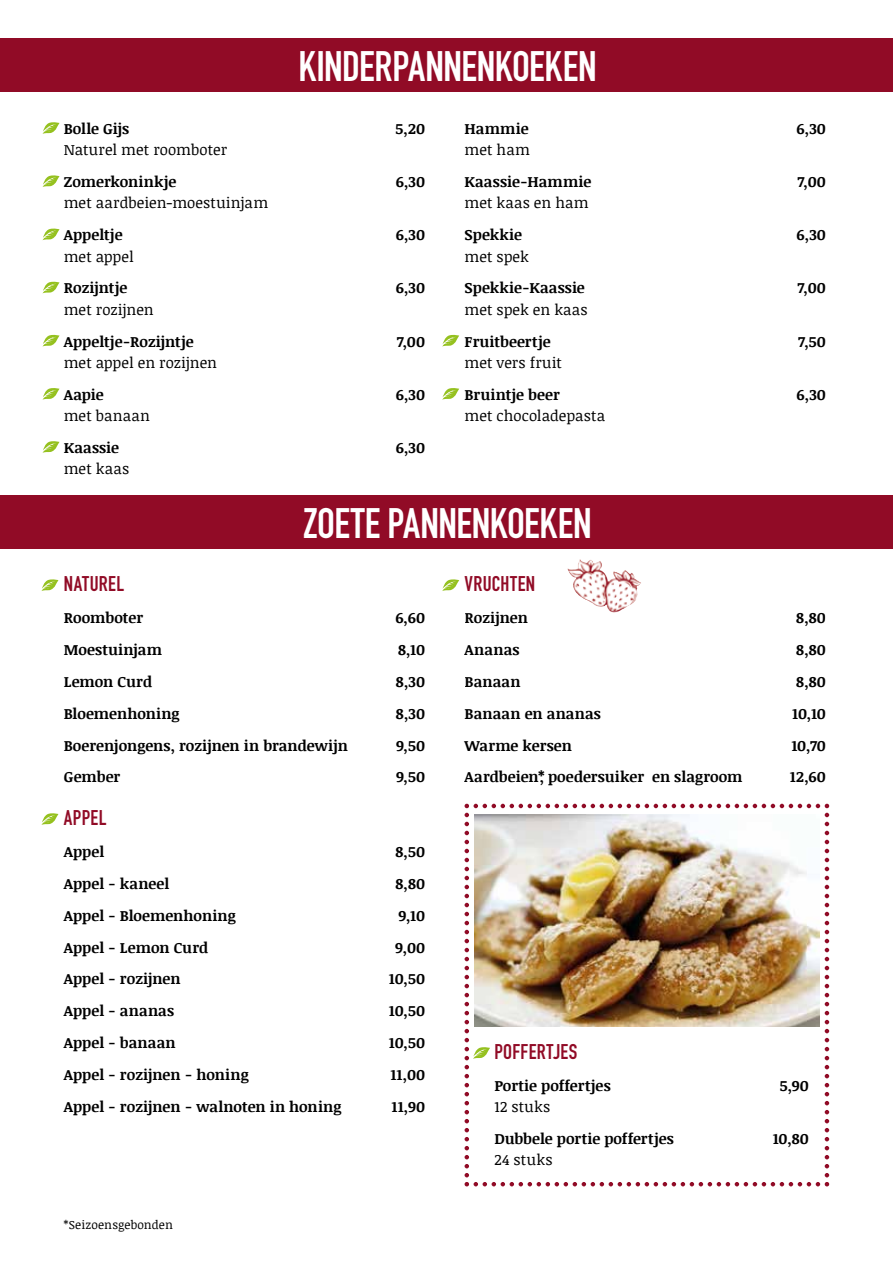
<style>
.page{position:relative;width:893px;height:1263px;background:#fff}
.page>*{position:absolute;margin:0;border:0;box-sizing:border-box;transform-origin:0 0}
.t1{font:700 42px "DIN Condensed";letter-spacing:-.01em;color:#fff}
.t2{font:700 21px "DIN Condensed";letter-spacing:.02em;color:#910b26}
.t3{font:700 15px "Noticia Text";letter-spacing:.005em;color:#000}
.t4{font:15px "Noticia Text";letter-spacing:.01em;color:#000}
.t5{font:12px "Noticia Text";letter-spacing:.005em;color:#000}
</style>
<div class="page">
<div style="left:0;top:38px;width:893px;height:53px;background:#910b26"></div>
<div style="left:0;top:495px;width:893px;height:54px;background:#910b26"></div>
<svg style="left:442px;top:334px;width:17px;height:13px"></svg>
<svg style="left:442px;top:388px;width:17px;height:12px"></svg>
<svg style="left:465px;top:804px;width:364px;height:382px"></svg>
<svg style="left:43px;top:122px;width:17px;height:12px"></svg>
<svg style="left:41px;top:579px;width:17px;height:12px"></svg>
<svg style="left:41px;top:813px;width:17px;height:12px"></svg>
<svg style="left:442px;top:579px;width:17px;height:12px"></svg>
<svg style="left:43px;top:175px;width:17px;height:12px"></svg>
<svg style="left:43px;top:281px;width:17px;height:12px"></svg>
<svg style="left:43px;top:388px;width:17px;height:12px"></svg>
<svg style="left:43px;top:228px;width:17px;height:12px"></svg>
<svg style="left:43px;top:334px;width:17px;height:13px"></svg>
<svg style="left:43px;top:441px;width:17px;height:12px"></svg>
<img style="left:475px;top:814px;width:344px;height:213px">
<img style="left:568px;top:559px;width:39px;height:48px">
<h1 class="t1" style="left:298px;top:38px;width:300px">KINDERPANNENKOEKEN</h1>
<p class="t3" style="left:64px;top:118px;width:67px">Bolle Gijs</p>
<p class="t3" style="left:396px;top:118px;width:31px">5,20</p>
<p class="t4" style="left:64px;top:139px;width:165px">Naturel met roomboter</p>
<p class="t3" style="left:64px;top:171px;width:114px">Zomerkoninkje</p>
<p class="t3" style="left:396px;top:171px;width:31px">6,30</p>
<p class="t4" style="left:64px;top:192px;width:206px">met aardbeien-moestuinjam</p>
<p class="t3" style="left:64px;top:224px;width:60px">Appeltje</p>
<p class="t3" style="left:396px;top:224px;width:31px">6,30</p>
<p class="t4" style="left:64px;top:246px;width:72px">met appel</p>
<p class="t3" style="left:64px;top:277px;width:65px">Rozijntje</p>
<p class="t3" style="left:396px;top:277px;width:31px">6,30</p>
<p class="t4" style="left:64px;top:299px;width:91px">met rozijnen</p>
<p class="t3" style="left:64px;top:330px;width:131px">Appeltje-Rozijntje</p>
<p class="t3" style="left:397px;top:330px;width:30px">7,00</p>
<p class="t4" style="left:64px;top:352px;width:155px">met appel en rozijnen</p>
<p class="t3" style="left:64px;top:384px;width:41px">Aapie</p>
<p class="t3" style="left:396px;top:384px;width:31px">6,30</p>
<p class="t4" style="left:64px;top:405px;width:88px">met banaan</p>
<p class="t3" style="left:64px;top:437px;width:57px">Kaassie</p>
<p class="t3" style="left:396px;top:437px;width:31px">6,30</p>
<p class="t4" style="left:64px;top:458px;width:67px">met kaas</p>
<p class="t3" style="left:465px;top:118px;width:66px">Hammie</p>
<p class="t3" style="left:796px;top:118px;width:31px">6,30</p>
<p class="t4" style="left:465px;top:139px;width:67px">met ham</p>
<p class="t3" style="left:465px;top:171px;width:128px">Kaassie-Hammie</p>
<p class="t3" style="left:797px;top:171px;width:30px">7,00</p>
<p class="t4" style="left:465px;top:192px;width:126px">met kaas en ham</p>
<p class="t3" style="left:465px;top:224px;width:59px">Spekkie</p>
<p class="t3" style="left:796px;top:224px;width:31px">6,30</p>
<p class="t4" style="left:465px;top:246px;width:66px">met spek</p>
<p class="t3" style="left:465px;top:277px;width:122px">Spekkie-Kaassie</p>
<p class="t3" style="left:797px;top:277px;width:30px">7,00</p>
<p class="t4" style="left:465px;top:299px;width:125px">met spek en kaas</p>
<p class="t3" style="left:465px;top:330px;width:88px">Fruitbeertje</p>
<p class="t3" style="left:798px;top:330px;width:29px">7,50</p>
<p class="t4" style="left:465px;top:352px;width:99px">met vers fruit</p>
<p class="t3" style="left:465px;top:384px;width:97px">Bruintje beer</p>
<p class="t3" style="left:796px;top:384px;width:31px">6,30</p>
<p class="t4" style="left:465px;top:405px;width:142px">met chocoladepasta</p>
<h1 class="t1" style="left:303px;top:495px;width:290px">ZOETE PANNENKOEKEN</h1>
<h2 class="t2" style="left:64px;top:570px;width:62px">NATUREL</h2>
<p class="t3" style="left:64px;top:607px;width:81px">Roomboter</p>
<p class="t3" style="left:395px;top:607px;width:31px">6,60</p>
<p class="t3" style="left:64px;top:639px;width:100px">Moestuinjam</p>
<p class="t3" style="left:398px;top:639px;width:29px">8,10</p>
<p class="t3" style="left:64px;top:671px;width:90px">Lemon Curd</p>
<p class="t3" style="left:396px;top:671px;width:31px">8,30</p>
<p class="t3" style="left:64px;top:702px;width:117px">Bloemenhoning</p>
<p class="t3" style="left:396px;top:702px;width:31px">8,30</p>
<p class="t3" style="left:64px;top:734px;width:286px">Boerenjongens, rozijnen in brandewijn</p>
<p class="t3" style="left:396px;top:734px;width:31px">9,50</p>
<p class="t3" style="left:64px;top:766px;width:58px">Gember</p>
<p class="t3" style="left:396px;top:766px;width:31px">9,50</p>
<h2 class="t2" style="left:64px;top:803px;width:44px">APPEL</h2>
<p class="t3" style="left:64px;top:841px;width:42px">Appel</p>
<p class="t3" style="left:395px;top:841px;width:31px">8,50</p>
<p class="t3" style="left:64px;top:873px;width:107px">Appel - kaneel</p>
<p class="t3" style="left:395px;top:873px;width:31px">8,80</p>
<p class="t3" style="left:64px;top:904px;width:174px">Appel - Bloemenhoning</p>
<p class="t3" style="left:399px;top:904px;width:28px">9,10</p>
<p class="t3" style="left:64px;top:936px;width:146px">Appel - Lemon Curd</p>
<p class="t3" style="left:395px;top:936px;width:32px">9,00</p>
<p class="t3" style="left:64px;top:968px;width:118px">Appel - rozijnen</p>
<p class="t3" style="left:389px;top:968px;width:38px">10,50</p>
<p class="t3" style="left:64px;top:1000px;width:112px">Appel - ananas</p>
<p class="t3" style="left:389px;top:1000px;width:38px">10,50</p>
<p class="t3" style="left:64px;top:1032px;width:114px">Appel - banaan</p>
<p class="t3" style="left:389px;top:1032px;width:38px">10,50</p>
<p class="t3" style="left:64px;top:1064px;width:186px">Appel - rozijnen - honing</p>
<p class="t3" style="left:390px;top:1064px;width:36px">11,00</p>
<p class="t3" style="left:64px;top:1096px;width:279px">Appel - rozijnen - walnoten in honing</p>
<p class="t3" style="left:392px;top:1096px;width:35px">11,90</p>
<p class="t5" style="left:64px;top:1216px;width:111px">*Seizoensgebonden</p>
<h2 class="t2" style="left:465px;top:570px;width:72px">VRUCHTEN</h2>
<p class="t3" style="left:465px;top:607px;width:65px">Rozijnen</p>
<p class="t3" style="left:796px;top:607px;width:31px">8,80</p>
<p class="t3" style="left:465px;top:639px;width:57px">Ananas</p>
<p class="t3" style="left:796px;top:639px;width:31px">8,80</p>
<p class="t3" style="left:465px;top:671px;width:58px">Banaan</p>
<p class="t3" style="left:796px;top:671px;width:31px">8,80</p>
<p class="t3" style="left:465px;top:702px;width:138px">Banaan en ananas</p>
<p class="t3" style="left:792px;top:702px;width:35px">10,10</p>
<p class="t3" style="left:465px;top:734px;width:109px">Warme kersen</p>
<p class="t3" style="left:791px;top:734px;width:36px">10,70</p>
<p class="t3" style="left:465px;top:766px;width:279px">Aardbeien*, poedersuiker en slagroom</p>
<p class="t3" style="left:790px;top:766px;width:38px">12,60</p>
<h2 class="t2" style="left:494px;top:1037px;width:85px">POFFERTJES</h2>
<p class="t3" style="left:494px;top:1075px;width:118px">Portie poffertjes</p>
<p class="t3" style="left:780px;top:1075px;width:31px">5,90</p>
<p class="t4" style="left:494px;top:1096px;width:57px">12 stuks</p>
<p class="t3" style="left:494px;top:1128px;width:181px">Dubbele portie poffertjes</p>
<p class="t3" style="left:773px;top:1128px;width:38px">10,80</p>
<p class="t4" style="left:494px;top:1149px;width:60px">24 stuks</p>
</div>
